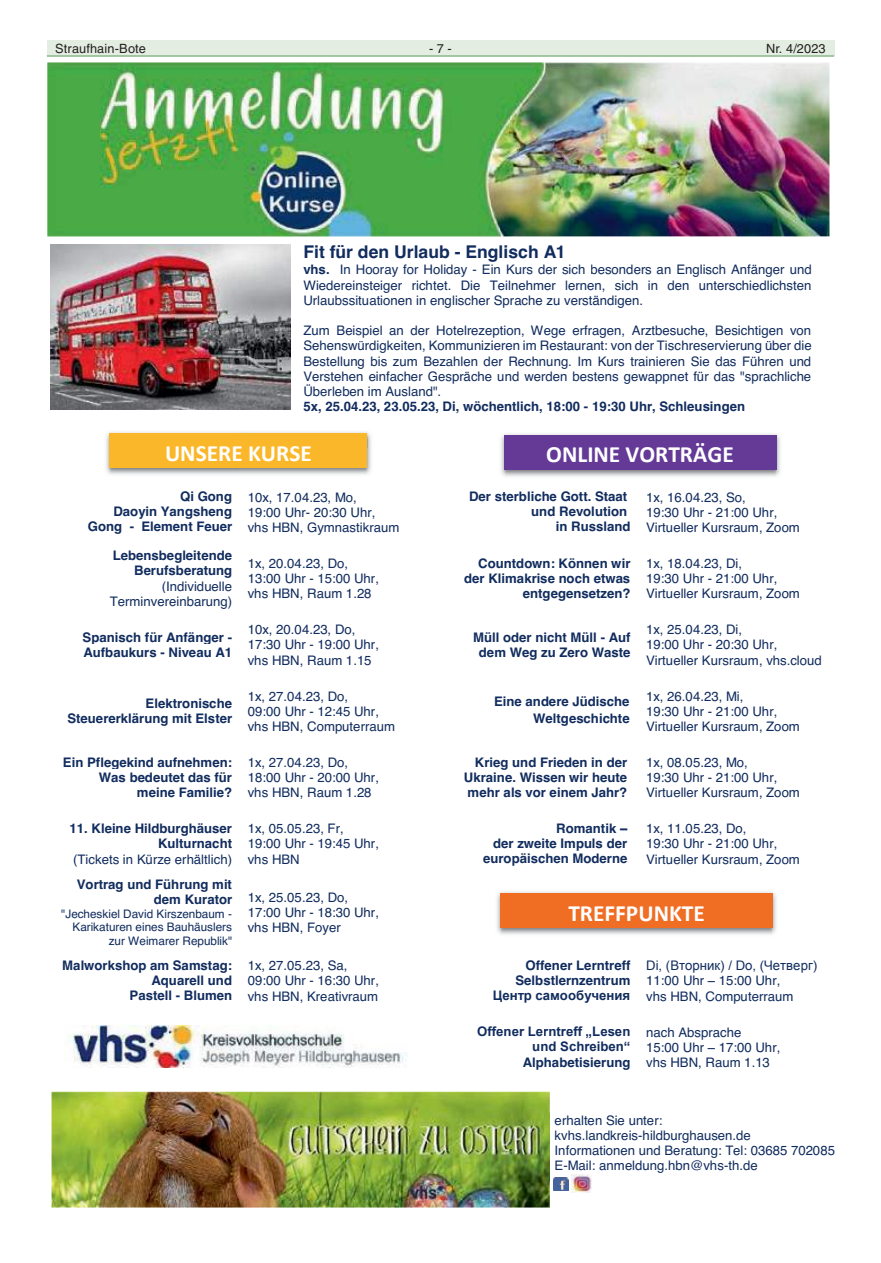
<style>
.page{position:relative;width:881px;height:1263px;background:#fff}
.page>*{position:absolute;margin:0;border:0;box-sizing:border-box;transform-origin:0 0}
.t1{font:700 23.4px "Calibri";color:#fff}
.t2{font:700 17.55px "Xmlkvy Helvetica";color:#112c5e}
.t3{font:13.2px/15.1px "Gfpxfl Helvetica";letter-spacing:.005em;color:#112c5e}
.t4{font:700 13.2px/15.1px "Xmlkvy Helvetica";color:#112c5e;text-align:right}
.t5{font:700 13.2px/15.3px "Arial";color:#112c5e;text-align:right}
.t6{font:13.2px "Arial";color:#112c5e}
.t7{font:12.75px "Helvetica LT";letter-spacing:.01em;color:#221f1f}
.t8{font:11.7px/13.5px "Gfpxfl Helvetica";letter-spacing:-.005em;color:#112c5e;text-align:right}
.s1{font-family:"Helvetica"}
.s2{font-family:"Xmlkvy Helvetica";font-weight:700}
.s3{font-family:"Arial"}
</style>
<div class="page">
<div style="left:47px;top:40px;width:786px;height:16px;background:#e4ede2"></div>
<hr style="left:47px;top:56px;width:786px;height:1px;background:#579a56">
<img style="left:47px;top:62px;width:782px;height:174px">
<svg style="left:109px;top:155px;width:7px;height:8px"></svg>
<img style="left:50px;top:245px;width:240px;height:165px">
<img style="left:106px;top:431px;width:265px;height:44px">
<div style="left:109px;top:433px;width:258px;height:35px;background:#fbb72a"></div>
<img style="left:501px;top:434px;width:280px;height:43px">
<div style="left:503px;top:435px;width:272px;height:34px;background:#643a96"></div>
<img style="left:69px;top:1026px;width:337px;height:41px">
<img style="left:553px;top:1177px;width:15px;height:13px">
<img style="left:571px;top:1174px;width:20px;height:18px">
<img style="left:51px;top:1092px;width:498px;height:115px">
<img style="left:497px;top:892px;width:280px;height:43px">
<div style="left:500px;top:893px;width:272px;height:35px;background:#f06d24"></div>
<p class="t7" style="left:55px;top:42px;width:92px">Straufhain-Bote</p>
<p class="t7" style="left:429px;top:42px;width:24px">- 7 -</p>
<p class="t7" style="left:765px;top:42px;width:61px">Nr. 4/2023</p>
<h2 class="t2" style="left:303px;top:245px;width:264px">Fit f<span class="s1">ü</span>r den Urlaub - Englisch A1</h2>
<p class="t3" style="left:303px;top:263px;width:509px;text-align:justify"><span class="s2">vhs.</span> In Hooray for Holiday - Ein Kurs der sich besonders an Englisch Anf<span class="s1">ä</span>nger und Wiedereinsteiger richtet. Die Teilnehmer lernen, sich in den unterschiedlichsten Urlaubssituationen in englischer Sprache zu verst<span class="s1">ä</span>ndigen.</p>
<p class="t3" style="left:303px;top:324px;width:509px;text-align:justify">Zum Beispiel an der Hotelrezeption, Wege erfragen, Arztbesuche, Besichtigen von Sehensw<span class="s1">ü</span>rdigkeiten, Kommunizieren im Restaurant: von der Tischreservierung <span class="s1">ü</span>ber die Bestellung bis zum Bezahlen der Rechnung. Im Kurs trainieren Sie das F<span class="s1">ü</span>hren und Verstehen einfacher Gespr<span class="s1">ä</span>che und werden bestens gewappnet f<span class="s1">ü</span>r das "sprachliche <span class="s1">Ü</span>berleben im Ausland".</p>
<p class="t4" style="left:303px;top:400px;width:443px">5x, 25.04.23, 23.05.23, Di, w<span class="s1">ö</span>chentlich, 18:00 - 19:30 Uhr, Schleusingen</p>
<h1 class="t1" style="left:165px;top:437px;width:148px">UNSERE KURSE</h1>
<h1 class="t1" style="left:546px;top:438px;width:189px">ONLINE VORTRÄGE</h1>
<p class="t4" style="left:88px;top:490px;width:146px">Qi Gong<br>Daoyin Yangsheng<br>Gong - Element Feuer</p>
<p class="t3" style="left:248px;top:491px;width:153px">10x, 17.04.23, Mo,<br>19:00 Uhr- 20:30 Uhr,<br>vhs HBN, Gymnastikraum</p>
<p class="t4" style="left:469px;top:490px;width:163px">Der sterbliche Gott. Staat und Revolution<br>in Russland</p>
<p class="t3" style="left:646px;top:491px;width:155px">1x, 16.04.23, So,<br>19:30 Uhr - 21:00 Uhr,<br>Virtueller Kursraum, Zoom</p>
<p class="t4" style="left:113px;top:549px;width:121px">Lebensbegleitende<br>Berufsberatung</p>
<p class="t3" style="left:110px;top:580px;width:124px;text-align:right">(Individuelle<br>Terminvereinbarung)</p>
<p class="t3" style="left:248px;top:557px;width:133px">1x, 20.04.23, Do,<br>13:00 Uhr - 15:00 Uhr, vhs HBN, Raum 1.28</p>
<p class="t4" style="left:464px;top:557px;width:168px">Countdown: K<span class="s1">ö</span>nnen wir der Klimakrise noch etwas entgegensetzen?</p>
<p class="t3" style="left:646px;top:557px;width:155px">1x, 18.04.23, Di,<br>19:30 Uhr - 21:00 Uhr,<br>Virtueller Kursraum, Zoom</p>
<p class="t4" style="left:83px;top:630px;width:151px;text-align:left">Spanisch f<span class="s1">ü</span>r Anf<span class="s1">ä</span>nger -<br>Aufbaukurs - Niveau A1</p>
<p class="t3" style="left:248px;top:623px;width:133px">10x, 20.04.23, Do,<br>17:30 Uhr - 19:00 Uhr, vhs HBN, Raum 1.15</p>
<p class="t4" style="left:473px;top:630px;width:159px;text-align:center">M<span class="s1">ü</span>ll oder nicht M<span class="s1">ü</span>ll - Auf dem Weg zu Zero Waste</p>
<p class="t3" style="left:646px;top:623px;width:177px">1x, 25.04.23, Di,<br>19:00 Uhr - 20:30 Uhr,<br>Virtueller Kursraum, vhs.cloud</p>
<p class="t4" style="left:67px;top:697px;width:166px">Elektronische<br>Steuererkl<span class="s1">ä</span>rung mit Elster</p>
<p class="t3" style="left:248px;top:689px;width:149px">1x, 27.04.23, Do,<br>09:00 Uhr - 12:45 Uhr, vhs HBN, Computerraum</p>
<p class="t4" style="left:494px;top:693px;width:137px;line-height:17.4px">Eine andere J<span class="s1">ü</span>dische<br>Weltgeschichte</p>
<p class="t3" style="left:646px;top:689px;width:155px">1x, 26.04.23, Mi,<br>19:30 Uhr - 21:00 Uhr,<br>Virtueller Kursraum, Zoom</p>
<p class="t4" style="left:63px;top:755px;width:171px">Ein Pflegekind aufnehmen:<br>Was bedeutet das f<span class="s1">ü</span>r meine Familie?</p>
<p class="t3" style="left:248px;top:756px;width:133px">1x, 27.04.23, Do,<br>18:00 Uhr - 20:00 Uhr, vhs HBN, Raum 1.28</p>
<p class="t4" style="left:464px;top:755px;width:165px;text-align:justify;text-indent:11px">Krieg und Frieden in der Ukraine. Wissen wir heute mehr als vor einem Jahr?</p>
<p class="t3" style="left:646px;top:756px;width:155px">1x, 08.05.23, Mo,<br>19:30 Uhr - 21:00 Uhr,<br>Virtueller Kursraum, Zoom</p>
<p class="t4" style="left:69px;top:822px;width:164px">11. Kleine Hildburgh<span class="s1">ä</span>user<br>Kulturnacht</p>
<p class="t3" style="left:73px;top:853px;width:160px">(Tickets in K<span class="s1">ü</span>rze erh<span class="s1">ä</span>ltlich)</p>
<p class="t3" style="left:248px;top:822px;width:133px">1x, 05.05.23, Fr,<br>19:00 Uhr - 19:45 Uhr, vhs HBN</p>
<p class="t4" style="left:483px;top:822px;width:146px">Romantik <span class="s3">–<br></span>der zweite Impuls der europ<span class="s1">ä</span>ischen Moderne</p>
<p class="t3" style="left:646px;top:822px;width:155px">1x, 11.05.23, Do,<br>19:30 Uhr - 21:00 Uhr,<br>Virtueller Kursraum, Zoom</p>
<p class="t4" style="left:77px;top:878px;width:157px">Vortrag und F<span class="s1">ü</span>hrung mit dem Kurator</p>
<p class="t8" style="left:61px;top:908px;width:172px">"Jecheskiel David Kirszenbaum -<br>Karikaturen eines Bauh<span class="s1">ä</span>uslers zur Weimarer Republik"</p>
<p class="t3" style="left:248px;top:891px;width:133px">1x, 25.05.23, Do,<br>17:00 Uhr - 18:30 Uhr, vhs HBN, Foyer</p>
<h1 class="t1" style="left:568px;top:897px;width:138px">TREFFPUNKTE</h1>
<p class="t4" style="left:62px;top:959px;width:171px">Malworkshop am Samstag:<br>Aquarell und<br>Pastell - Blumen</p>
<p class="t3" style="left:248px;top:959px;width:133px">1x, 27.05.23, Sa,<br>09:00 Uhr - 16:30 Uhr, vhs HBN, Kreativraum</p>
<p class="t4" style="left:515px;top:959px;width:116px">Offener Lerntreff<br>Selbstlernzentrum</p>
<p class="t5" style="left:492px;top:988px;width:139px">Центр самообучения</p>
<p class="t5" style="left:477px;top:1024px;width:154px">Offener Lerntreff „Lesen und Schreiben“</p>
<p class="t4" style="left:522px;top:1055px;width:109px">Alphabetisierung</p>
<p class="t6" style="left:646px;top:957px;width:172px">Di, (Вторник) / Do, (Четверг)</p>
<p class="t3" style="left:646px;top:974px;width:149px">11:00 Uhr <span class="s3">–</span> 15:00 Uhr, vhs HBN, Computerraum</p>
<p class="t3" style="left:646px;top:1025px;width:136px">nach Absprache<br>15:00 Uhr <span class="s3">–</span> 17:00 Uhr, vhs HBN, Raum 1.13</p>
<p class="t3" style="left:554px;top:1114px;width:282px">erhalten Sie unter: kvhs.landkreis-hildburghausen.de<br>Informationen und Beratung: Tel: 03685 702085<br>E-Mail: anmeldung.hbn@vhs-th.de</p>
</div>
